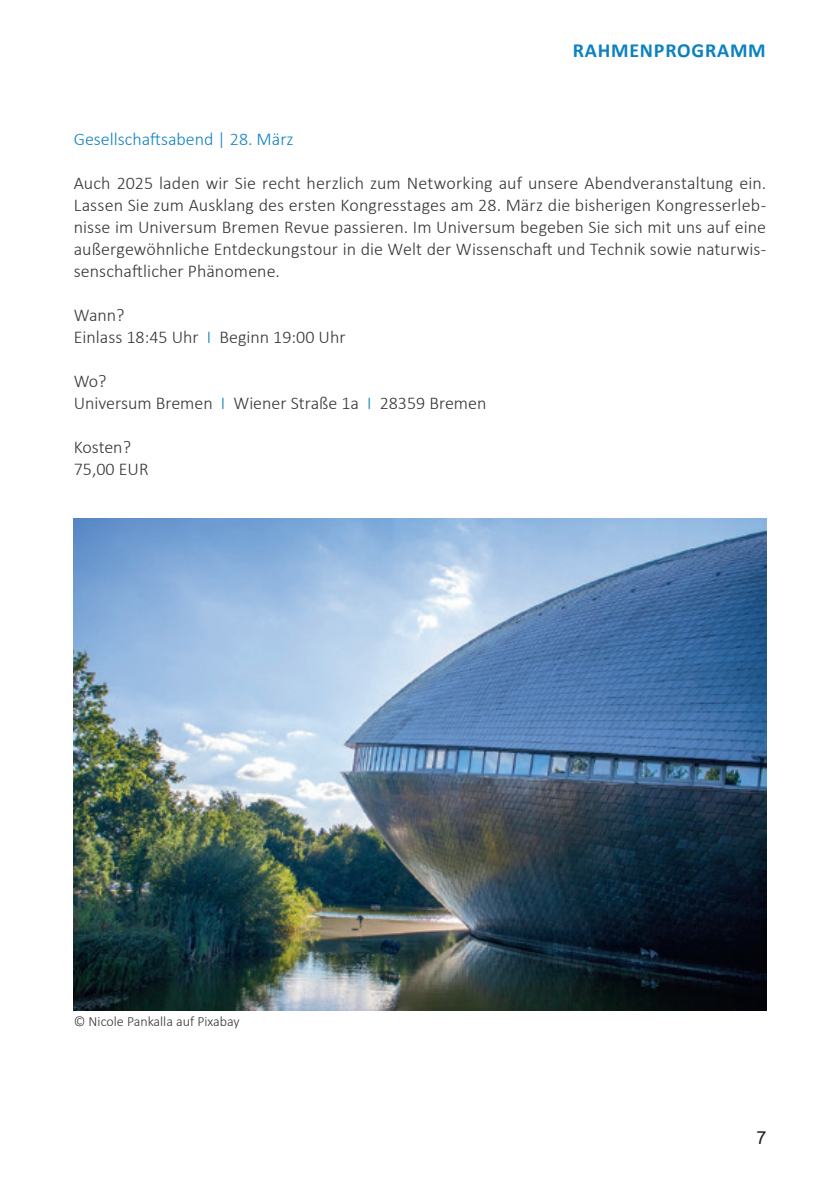
<style>
.page{position:relative;width:840px;height:1191px;background:#fff}
.page>*{position:absolute;margin:0;border:0;box-sizing:border-box;transform-origin:0 0}
.t1{font:700 20px "Calibri";letter-spacing:.04em;color:#0c81c1}
.t2{font:300 18px/22px "Calibri";color:#363536}
.t3{font:300 18px "Calibri";color:#1082c1}
.t4{font:18px "Arial";color:#231f20}
.t5{font:300 14px "Calibri";color:#363536}
.s1{color:#1082c1}
</style>
<div class="page">
<img style="left:74px;top:519px;width:691px;height:491px">
<p class="t1" style="left:572px;top:38px;width:194px">RAHMENPROGRAMM</p>
<p class="t3" style="left:74px;top:128px;width:221px">Gesellschaftsabend | 28. März</p>
<p class="t2" style="left:74px;top:172px;width:693px;text-align:justify">Auch 2025 laden wir Sie recht herzlich zum Networking auf unsere Abendveranstaltung ein.<br>Lassen Sie zum Ausklang des ersten Kongresstages am 28. März die bisherigen Kongresserleb&shy;nisse im Universum Bremen Revue passieren. Im Universum begeben Sie sich mit uns auf eine außergewöhnliche Entdeckungstour in die Welt der Wissenschaft und Technik sowie naturwis&shy;senschaftlicher Phänomene.</p>
<p class="t2" style="left:74px;top:304px;width:273px">Wann?<br>Einlass 18:45 Uhr <span class="s1">I</span> Beginn 19:00 Uhr</p>
<p class="t2" style="left:74px;top:370px;width:414px">Wo?<br>Universum Bremen <span class="s1">I</span> Wiener Straße 1a <span class="s1">I</span> 28359 Bremen</p>
<p class="t2" style="left:74px;top:435px;width:76px">Kosten?<br>75,00 EUR</p>
<p class="t5" style="left:74px;top:1012px;width:167px">© Nicole Pankalla auf Pixabay</p>
<p class="t4" style="left:756px;top:1124px;width:12px">7</p>
</div>
